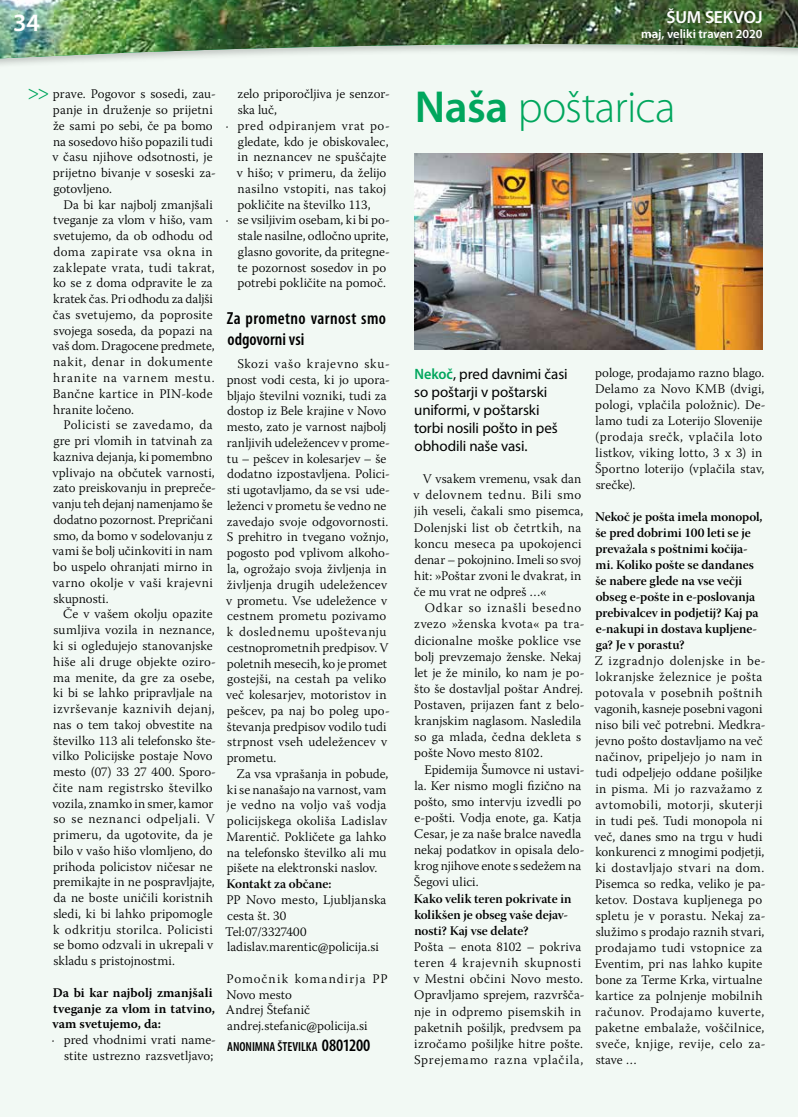
<style>
.page{position:relative;width:798px;height:1117px;background:#fff}
.page>*{position:absolute;margin:0;border:0;box-sizing:border-box;transform-origin:0 0}
.t1{font:300 45px "Myriad Pro";letter-spacing:-.015em;color:#00a65d}
.t2{font:600 25px "Myriad Pro";color:#fff}
.t3{font:300 22.5px "Warnock Pro";color:#00a65d}
.t4{font:600 condensed 17.5px/21px "Myriad Pro";letter-spacing:.02em;color:#000}
.t5{font:600 17.5px "Myriad Pro";letter-spacing:-.01em;color:#fff}
.t6{font:15px/17.9px "Myriad Pro";letter-spacing:-.01em;color:#000}
.t7{font:300 13.12px/15.8px "Warnock Pro";letter-spacing:.01em;color:#000}
.t8{font:13.12px/16px "Warnock Pro Semibold Subh";color:#000}
.t9{font:600 13.12px/15.8px "Warnock Pro";letter-spacing:.005em;color:#000}
.t10{font:300 13.12px "Warnock Pro";letter-spacing:.03em;color:#000}
.t11{font:600 condensed 13.12px "Myriad Pro";letter-spacing:-.005em;color:#000}
.t12{font:300 13.12px "Warnock Pro";letter-spacing:.04em;color:#000}
.t13{font:600 12.5px "Myriad Pro";color:#fff}
.s1{font-size:17.5px}
.s2{font-weight:600}
.s3{font-weight:600;color:#00a65d}
</style>
<div class="page">
<div style="left:0;top:94px;width:797px;height:1022px;background:#f2f9f4"></div>
<div style="left:0;top:76px;width:797px;height:18px;background:#f2f9f4"></div>
<img style="left:0;top:0;width:797px;height:76px">
<img style="left:414px;top:153px;width:348px;height:196px">
<h2 class="t2" style="left:13px;top:6px;width:28px">34</h2>
<h3 class="t5" style="left:666px;top:6px;width:97px">ŠUM SEKVOJ</h3>
<p class="t13" style="left:641px;top:26px;width:123px">maj, veliki traven 2020</p>
<h3 class="t3" style="left:27px;top:78px;width:24px">&gt;&gt;</h3>
<p class="t7" style="left:52px;top:86px;width:165px">prave. Pogovor s sosedi, zau&shy;panje in druženje so prijetni že sami po sebi, če pa bomo na sosedovo hišo popazili tudi v času njihove odsotnosti, je prijetno bivanje v soseski za&shy;gotovljeno.</p>
<p class="t7" style="left:52px;top:196px;width:164px;text-indent:11px">Da bi kar najbolj zmanjšali tveganje za vlom v hišo, vam svetujemo, da ob odhodu od doma zapirate vsa okna in zaklepate vrata, tudi takrat, ko se z doma odpravite le za kratek čas. Pri odhodu za daljši čas svetujemo, da poprosite svojega soseda, da popazi na vaš dom. Dragocene predmete, nakit, denar in dokumente hranite na varnem mestu.<br>Bančne kartice in PIN-kode hranite ločeno.</p>
<p class="t7" style="left:52px;top:417px;width:165px;text-indent:11px">Policisti se zavedamo, da gre pri vlomih in tatvinah za kazniva dejanja, ki pomembno vplivajo na občutek varnosti, zato preiskovanju in prepreče&shy;vanju teh dejanj namenjamo še dodatno pozornost. Prepričani smo, da bomo v sodelovanju z vami še bolj učinkoviti in nam bo uspelo ohranjati mirno in varno okolje v vaši krajevni skupnosti.</p>
<p class="t7" style="left:52px;top:606px;width:165px;text-indent:11px">Če v vašem okolju opazite sumljiva vozila in neznance, ki si ogledujejo stanovanjske hiše ali druge objekte oziro&shy;ma menite, da gre za osebe, ki bi se lahko pripravljale na izvrševanje kaznivih dejanj, nas o tem takoj obvestite na številko 113 ali telefonsko šte&shy;vilko Policijske postaje Novo mesto (07) 33 27 400. Sporo&shy;čite nam registrsko številko vozila, znamko in smer, kamor so se neznanci odpeljali. V primeru, da ugotovite, da je bilo v vašo hišo vlomljeno, do prihoda policistov ničesar ne premikajte in ne pospravljajte, da ne boste uničili koristnih sledi, ki bi lahko pripomogle k odkritju storilca. Policisti se bomo odzvali in ukrepali v skladu s pristojnostmi.</p>
<p class="t9" style="left:52px;top:984px;width:164px">Da bi kar najbolj zmanjšali tveganje za vlom in tatvino, vam svetujemo, da:</p>
<p class="t7" style="left:52px;top:1031px;width:166px;text-align:right">· pred vhodnimi vrati name&shy;stite ustrezno razsvetljavo;</p>
<p class="t7" style="left:237px;top:86px;width:154px">zelo priporočljiva je senzor-</p>
<p class="t7" style="left:238px;top:102px;width:41px">ska luč,</p>
<p class="t12" style="left:225px;top:118px;width:166px">· pred odpiranjem vrat po-</p>
<p class="t7" style="left:238px;top:133px;width:152px">gledate, kdo je obiskovalec,</p>
<p class="t7" style="left:237px;top:149px;width:150px">in neznancev ne spuščajte</p>
<p class="t7" style="left:237px;top:165px;width:151px">v hišo; v primeru, da želijo</p>
<p class="t10" style="left:237px;top:181px;width:150px">nasilno vstopiti, nas takoj</p>
<p class="t7" style="left:237px;top:196px;width:135px">pokličite na številko 113,</p>
<p class="t7" style="left:225px;top:212px;width:166px">· se vsiljivim osebam, ki bi po-</p>
<p class="t7" style="left:238px;top:228px;width:152px">stale nasilne, odločno uprite,</p>
<p class="t7" style="left:238px;top:243px;width:153px">glasno govorite, da pritegne-</p>
<p class="t7" style="left:237px;top:259px;width:150px">te pozornost sosedov in po</p>
<p class="t7" style="left:237px;top:275px;width:150px">potrebi pokličite na pomoč.</p>
<h3 class="t4" style="left:226px;top:307px;width:161px">Za prometno varnost smo odgovorni vsi</h3>
<p class="t7" style="left:226px;top:355px;width:165px;text-indent:11px">Skozi vašo krajevno sku&shy;pnost vodi cesta, ki jo upora&shy;bljajo številni vozniki, tudi za dostop iz Bele krajine v Novo mesto, zato je varnost najbolj ranljivih udeležencev v prome&shy;tu – pešcev in kolesarjev – še dodatno izpostavljena. Polici&shy;sti ugotavljamo, da se vsi ude&shy;leženci v prometu še vedno ne zavedajo svoje odgovornosti.<br>S prehitro in tvegano vožnjo, pogosto pod vplivom alkoho&shy;la, ogrožajo svoja življenja in življenja drugih udeležencev v prometu. Vse udeležence v cestnem prometu pozivamo k doslednemu upoštevanju cestnoprometnih predpisov. V poletnih mesecih, ko je promet gostejši, na cestah pa veliko več kolesarjev, motoristov in pešcev, pa naj bo poleg upo&shy;števanja predpisov vodilo tudi strpnost vseh udeležencev v prometu.</p>
<p class="t7" style="left:226px;top:765px;width:163px;text-indent:10px">Za vsa vprašanja in pobude, ki se nanašajo na varnost, vam je vedno na voljo vaš vodja policijskega okoliša Ladislav<br>Marentič. Pokličete ga lahko na telefonsko številko ali mu pišete na elektronski naslov.</p>
<p class="t8" style="left:226px;top:875px;width:106px">Kontakt za občane:</p>
<p class="t7" style="left:225px;top:891px;width:163px">PP Novo mesto, Ljubljanska cesta št. 30<br>Tel:07/3327400 ladislav.marentic@policija.si</p>
<p class="t7" style="left:226px;top:970px;width:163px">Pomočnik komandirja PP<br>Novo mesto<br>Andrej Štefanič andrej.stefanic@policija.si</p>
<p class="t11" style="left:227px;top:1038px;width:145px">ANONIMNA ŠTEVILKA <span class="s1">0801200</span></p>
<h1 class="t1" style="left:414px;top:80px;width:262px"><span class="s2">Naša</span> poštarica</h1>
<p class="t6" style="left:414px;top:365px;width:155px"><span class="s3">Nekoč</span>, pred davnimi časi so poštarji v poštarski uniformi, v poštarski torbi nosili pošto in peš obhodili naše vasi.</p>
<p class="t7" style="left:413px;top:470px;width:171px;line-height:16.1px;text-indent:9px">V vsakem vremenu, vsak dan v delovnem tednu. Bili smo jih veseli, čakali smo pisemca,<br>Dolenjski list ob četrtkih, na koncu meseca pa upokojenci denar – pokojnino. Imeli so svoj hit: »Poštar zvoni le dvakrat, in če mu vrat ne odpreš …«</p>
<p class="t7" style="left:414px;top:599px;width:172px;line-height:16.1px;text-indent:11px">Odkar so iznašli besedno zvezo »ženska kvota« pa tra&shy;dicionalne moške poklice vse bolj prevzemajo ženske. Nekaj let je že minilo, ko nam je po&shy;što še dostavljal poštar Andrej.<br>Postaven, prijazen fant z belo&shy;kranjskim naglasom. Nasledila so ga mlada, čedna dekleta s pošte Novo mesto 8102.</p>
<p class="t7" style="left:414px;top:760px;width:172px;line-height:16.1px;text-indent:11px">Epidemija Šumovce ni ustavi&shy;la. Ker nismo mogli fizično na pošto, smo intervju izvedli po e-pošti. Vodja enote, ga. Katja<br>Cesar, je za naše bralce navedla nekaj podatkov in opisala delo&shy;krog njihove enote s sedežem na<br>Šegovi ulici.</p>
<p class="t8" style="left:414px;top:889px;width:159px">Kako velik teren pokrivate in kolikšen je obseg vaše dejav&shy;nosti? Kaj vse delate?</p>
<p class="t7" style="left:413px;top:938px;width:172px;line-height:16.1px">Pošta – enota 8102 – pokriva teren 4 krajevnih skupnosti v Mestni občini Novo mesto.<br>Opravljamo sprejem, razvršča&shy;nje in odpremo pisemskih in paketnih pošiljk, predvsem pa izročamo pošiljke hitre pošte.<br>Sprejemamo razna vplačila,</p>
<p class="t7" style="left:595px;top:364px;width:172px">pologe, prodajamo razno blago.<br>Delamo za Novo KMB (dvigi, pologi, vplačila položnic). De&shy;lamo tudi za Loterijo Slovenije (prodaja srečk, vplačila loto listkov, viking lotto, 3 x 3) in<br>Športno loterijo (vplačila stav, srečke).</p>
<p class="t8" style="left:595px;top:508px;width:169px">Nekoč je pošta imela monopol, še pred dobrimi 100 leti se je prevažala s poštnimi kočija&shy;mi. Koliko pošte se dandanes še nabere glede na vse večji obseg e-pošte in e-poslovanja prebivalcev in podjetij? Kaj pa e-nakupi in dostava kupljene&shy;ga? Je v porastu?</p>
<p class="t7" style="left:594px;top:652px;width:173px">Z izgradnjo dolenjske in be&shy;lokranjske železnice je pošta potovala v posebnih poštnih vagonih, kasneje posebni vagoni niso bili več potrebni. Medkra&shy;jevno pošto dostavljamo na več načinov, pripeljejo jo nam in tudi odpeljejo oddane pošiljke in pisma. Mi jo razvažamo z avtomobili, motorji, skuterji in tudi peš. Tudi monopola ni več, danes smo na trgu v hudi konkurenci z mnogimi podjetji, ki dostavljajo stvari na dom.<br>Pisemca so redka, veliko je pa&shy;ketov. Dostava kupljenega po spletu je v porastu. Nekaj za&shy;služimo s prodajo raznih stvari, prodajamo tudi vstopnice za<br>Eventim, pri nas lahko kupite bone za Terme Krka, virtualne kartice za polnjenje mobilnih računov. Prodajamo kuverte, paketne embalaže, voščilnice, sveče, knjige, revije, celo za&shy;stave …</p>
</div>
